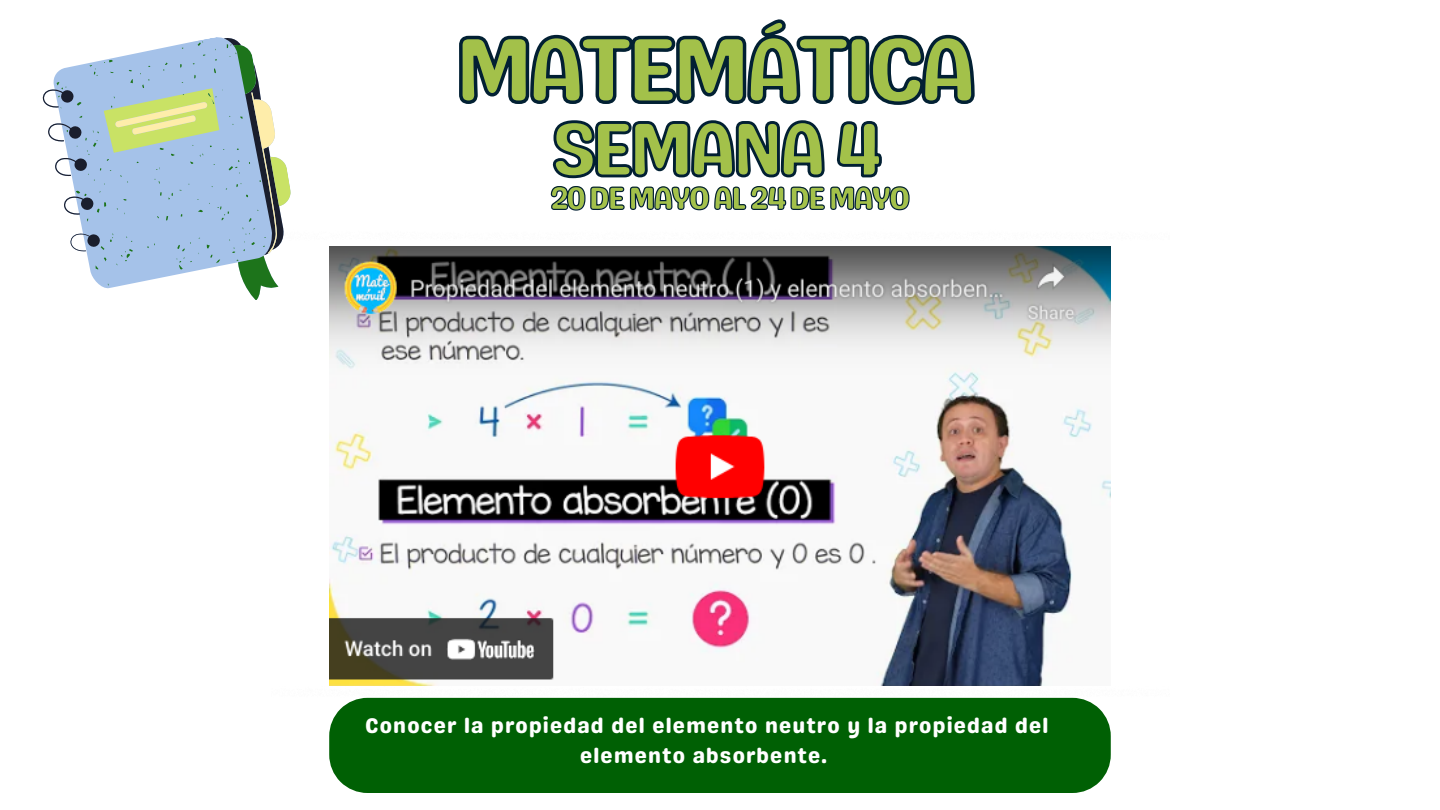
<style>
.page{position:relative;width:1440px;height:810px;background:#fff}
.page>*{position:absolute;margin:0;border:0;box-sizing:border-box;transform-origin:0 0}
.t1{font:93.3px "Genty Sans";letter-spacing:-.085em;color:#a3c14a}
.t2{font:77.2px "Genty Sans";letter-spacing:-.085em;color:#a3c14a}
.t3{font:32px "Genty Sans";letter-spacing:-.085em;color:#a3c14a}
.t4{font:21.2px/29.2px "Genty Sans";letter-spacing:.055em;color:#fff;text-align:center}
</style>
<div class="page">
<svg style="left:53px;top:37px;width:226px;height:263px"></svg>
<svg style="left:103px;top:78px;width:188px;height:197px;background:#acc4cc"></svg>
<img style="left:329px;top:246px;width:782px;height:439px">
<div style="left:329px;top:698px;width:782px;height:95px;background:#006004"></div>
<svg style="left:552px;top:120px;width:330px;height:59px"></svg>
<svg style="left:459px;top:19px;width:514px;height:86px"></svg>
<svg style="left:550px;top:186px;width:360px;height:166px"></svg>
<h1 class="t1" style="left:454px;top:14px;width:526px">MATEMÁTICA</h1>
<h2 class="t2" style="left:550px;top:103px;width:333px">SEMANA 4</h2>
<h3 class="t3" style="left:550px;top:179px;width:363px">20 DE MAYO AL 24 DE MAYO</h3>
<p class="t4" style="left:365px;top:711px;width:685px">Conocer la propiedad del elemento neutro y la propiedad del elemento absorbente.</p>
</div>
